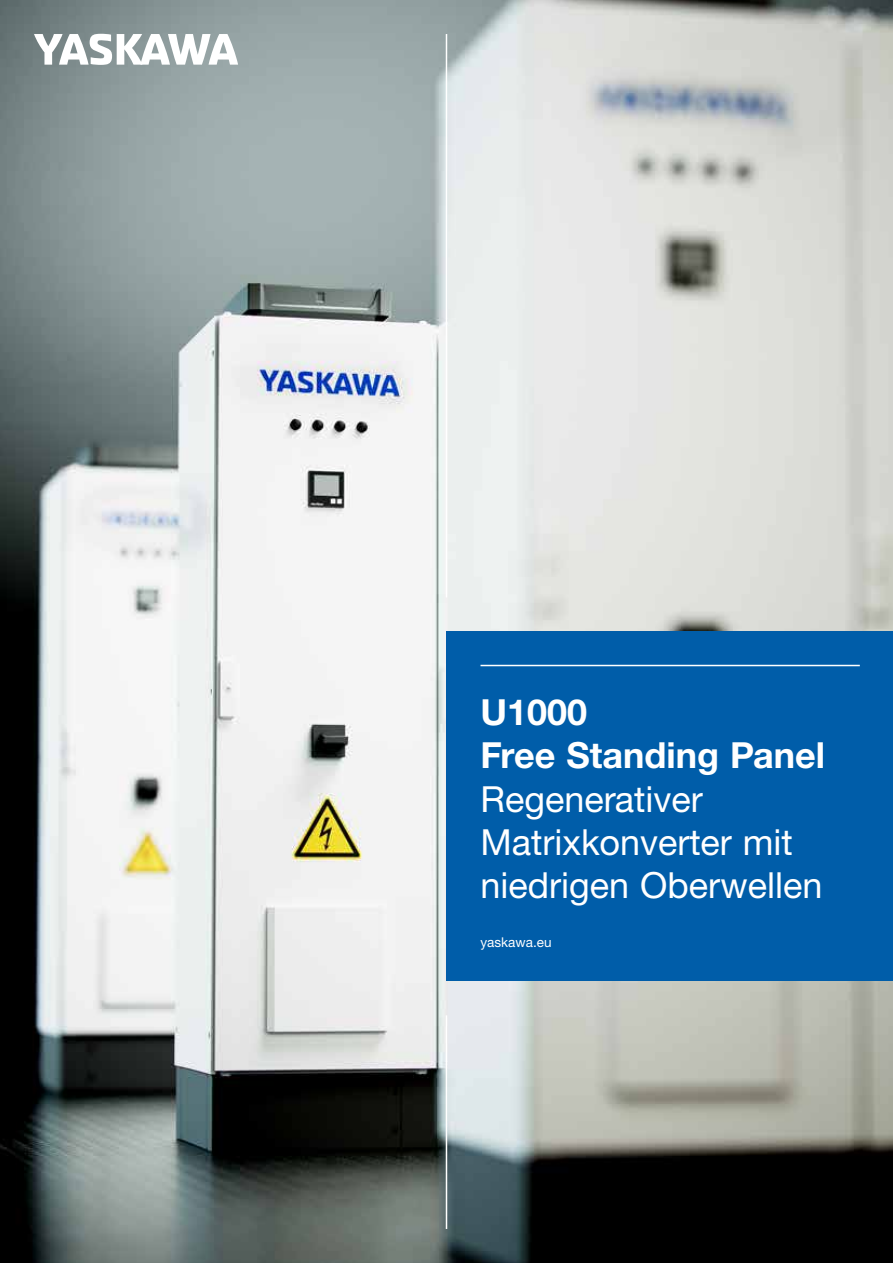
<style>
.page{position:relative;width:893px;height:1263px;background:#fff}
.page>*{position:absolute;margin:0;border:0;box-sizing:border-box;transform-origin:0 0}
.t1{font:36px/43.2px "Helvetica Neue LTW1 G";color:#fff}
.t2{font:700 36px/43.2px "Helvetica Neue LTW1 G";color:#fff}
.t3{font:13.5px "Helvetica Neue LTW1 G";color:#fff}
</style>
<div class="page">
<img style="left:0;top:0;width:893px;height:1263px">
<div style="left:446px;top:631px;width:447px;height:350px;background:#005da9"></div>
<svg style="left:34px;top:34px;width:204px;height:31px"></svg>
<hr style="left:446px;top:34px;width:1px;height:563px;background:#fff">
<hr style="left:480px;top:665px;width:380px;height:1px;background:#fff">
<hr style="left:446px;top:1015px;width:1px;height:214px;background:#fff">
<p class="t2" style="left:480px;top:691px;width:346px">U1000<br>Free Standing Panel</p>
<p class="t1" style="left:480px;top:777px;width:343px">Regenerativer<br>Matrixkonverter mit niedrigen Oberwellen</p>
<p class="t3" style="left:480px;top:934px;width:72px">yaskawa.eu</p>
</div>
